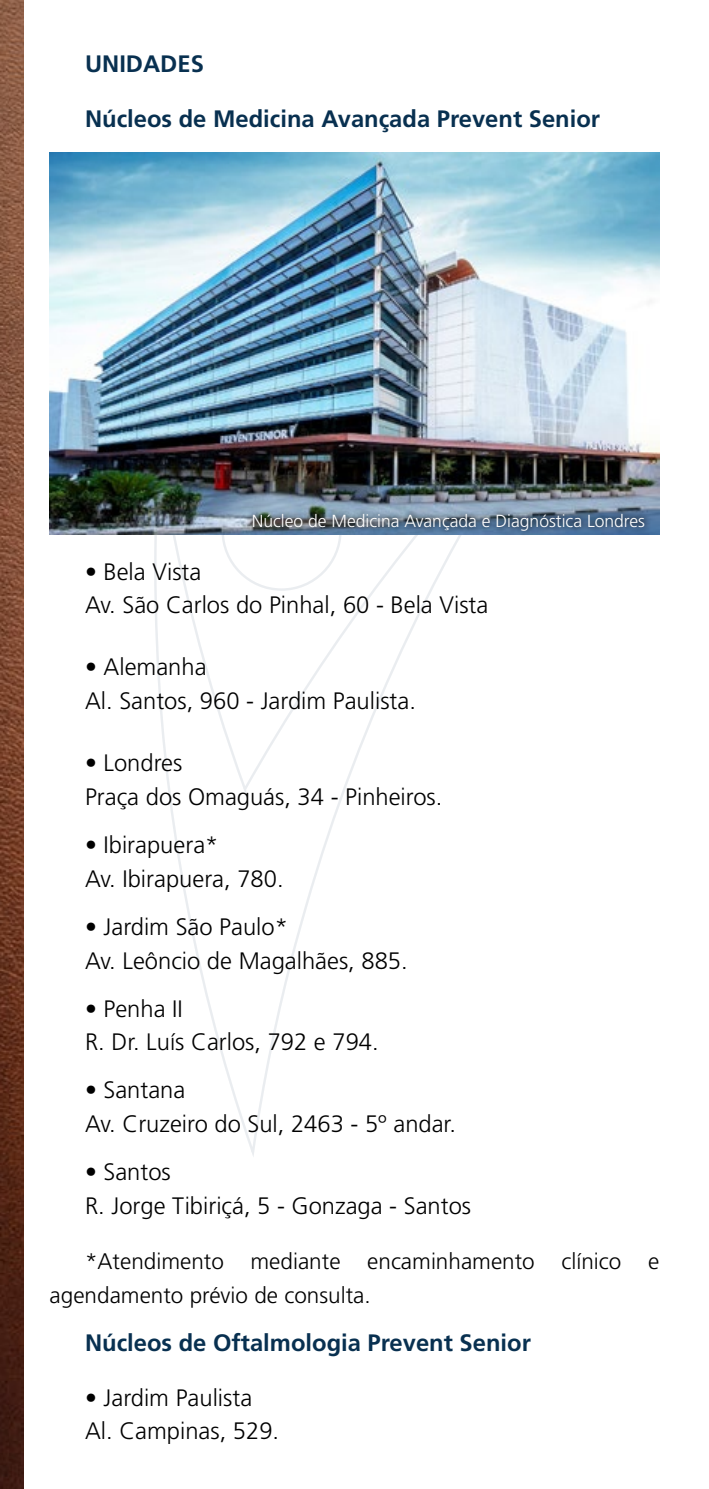
<style>
.page{position:relative;width:709px;height:1489px;background:#fff}
.page>*{position:absolute;margin:0;border:0;box-sizing:border-box;transform-origin:0 0}
.t1{font:300 23.75px/33.8px "Frutiger LT Std";color:#000}
.t2{font:700 23.75px "Frutiger LT Std";color:#083050}
.t3{font:300 22.5px/33.8px "Frutiger LT Std";color:#000}
.t4{font:300 17.5px "Frutiger LT Std";color:#fff}
</style>
<div class="page">
<img style="left:0;top:0;width:24px;height:1488px">
<svg style="left:153px;top:534px;width:308px;height:623px"></svg>
<img style="left:50px;top:152px;width:609px;height:382px">
<svg style="left:247px;top:507px;width:404px;height:28px;background:#5c748c"></svg>
<p class="t2" style="left:85px;top:50px;width:120px">UNIDADES</p>
<p class="t2" style="left:85px;top:105px;width:516px">Núcleos de Medicina Avançada Prevent Senior</p>
<p class="t4" style="left:252px;top:511px;width:395px">Núcleo de Medicina Avançada e Diagnóstica Londres</p>
<p class="t1" style="left:85px;top:554px;width:405px">• Bela Vista<br>Av. São Carlos do Pinhal, 60 - Bela Vista</p>
<p class="t1" style="left:85px;top:650px;width:332px">• Alemanha<br>Al. Santos, 960 - Jardim Paulista.</p>
<p class="t1" style="left:85px;top:746px;width:359px">• Londres<br>Praça dos Omaguás, 34 - Pinheiros.</p>
<p class="t1" style="left:85px;top:828px;width:200px">• Ibirapuera*<br>Av. Ibirapuera, 780.</p>
<p class="t1" style="left:85px;top:910px;width:324px">• Jardim São Paulo*<br>Av. Leôncio de Magalhães, 885.</p>
<p class="t1" style="left:85px;top:991px;width:295px">• Penha II<br>R. Dr. Luís Carlos, 792 e 794.</p>
<p class="t1" style="left:85px;top:1073px;width:372px">• Santana<br>Av. Cruzeiro do Sul, 2463 - 5º andar.</p>
<p class="t1" style="left:85px;top:1155px;width:387px">• Santos<br>R. Jorge Tibiriçá, 5 - Gonzaga - Santos</p>
<p class="t3" style="left:50px;top:1244px;width:611px;text-indent:35px">*Atendimento mediante encaminhamento clínico e agendamento prévio de consulta.</p>
<p class="t2" style="left:85px;top:1328px;width:447px">Núcleos de Oftalmologia Prevent Senior</p>
<p class="t1" style="left:85px;top:1380px;width:196px">• Jardim Paulista<br>Al. Campinas, 529.</p>
</div>
